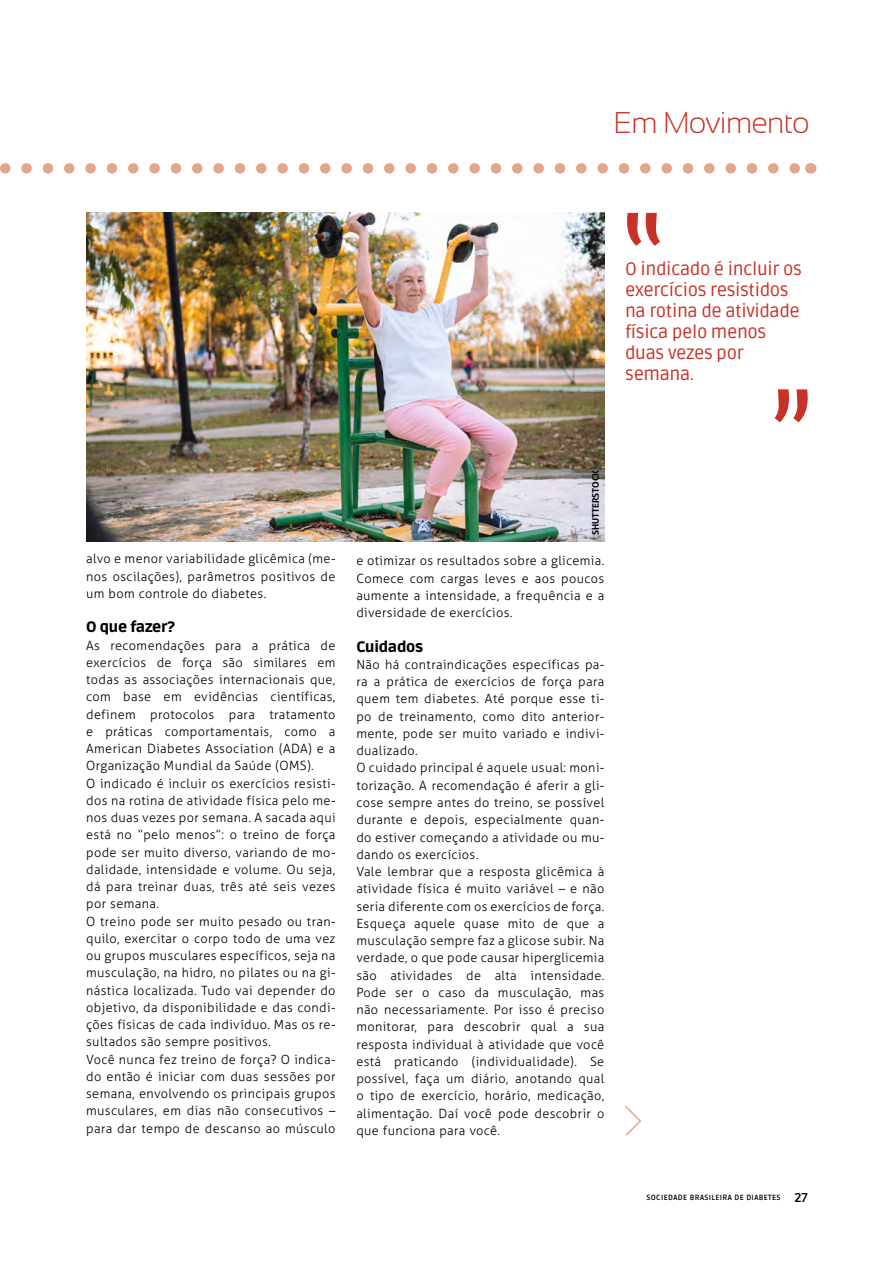
<style>
.page{position:relative;width:893px;height:1263px;background:#fff}
.page>*{position:absolute;margin:0;border:0;box-sizing:border-box;transform-origin:0 0}
.t1{font:300 30px "Sansation";letter-spacing:-.025em;color:#c73127}
.t2{font:18px/21px "Ruda";letter-spacing:-.02em;color:#c73127}
.t3{font:900 15px "Ruda";letter-spacing:-.02em;color:#000}
.t4{font:300 12.75px/17.2px "Aller";letter-spacing:.03em;color:#000;text-align:justify}
.t5{font:700 9px "Aller";color:#000}
.t6{font:700 7.5px "Ruda";letter-spacing:.05em;color:#000}
.s1{font-size:12.75px}
</style>
<div class="page">
<svg style="left:627px;top:213px;width:33px;height:33px"></svg>
<svg style="left:775px;top:389px;width:33px;height:33px"></svg>
<svg style="left:0;top:163px;width:800px;height:11px"></svg>
<svg style="left:625px;top:1106px;width:16px;height:30px"></svg>
<img style="left:86px;top:213px;width:519px;height:328px">
<h1 class="t1" style="left:614px;top:106px;width:197px">Em Movimento</h1>
<h2 class="t2" style="left:625px;top:257px;width:178px">O indicado é incluir os exercícios resistidos na rotina de atividade física pelo menos duas vezes por semana.</h2>
<p class="t4" style="left:86px;top:550px;width:251px">alvo e menor variabilidade glicêmica (me&shy;nos oscilações), parâmetros positivos de um bom controle do diabetes.</p>
<p class="t3" style="left:86px;top:617px;width:90px">O que fazer?</p>
<p class="t4" style="left:86px;top:636px;width:251px;text-align:left">As recomendações para a prática de exercícios de força são similares em todas as associações internacionais que, com base em evidências científicas, definem protocolos para tratamento e práticas comportamentais, como a American Diabetes Association (ADA) e a Organização Mundial da Saúde (OMS).<br>O indicado é incluir os exercícios resisti&shy;dos na rotina de atividade física pelo me&shy;nos duas vezes por semana. A sacada aqui está no “pelo menos”: o treino de força pode ser muito diverso, variando de mo&shy;dalidade, intensidade e volume. Ou seja, dá para treinar duas, três até seis vezes por semana.<br>O treino pode ser muito pesado ou tran&shy;quilo, exercitar o corpo todo de uma vez ou grupos musculares específicos, seja na musculação, na hidro, no pilates ou na gi&shy;nástica localizada. Tudo vai depender do objetivo, da disponibilidade e das condi&shy;ções físicas de cada indivíduo. Mas os re&shy;sultados são sempre positivos.<br>Você nunca fez treino de força? O indica&shy;do então é iniciar com duas sessões por semana, envolvendo os principais grupos musculares, em dias não consecutivos – para dar tempo de descanso ao músculo</p>
<p class="t5" style="left:590px;top:535px;width:66px;rotate:-90deg">SHUTTERSTOCK</p>
<p class="t4" style="left:356px;top:552px;width:249px">e otimizar os resultados sobre a glicemia.<br>Comece com cargas leves e aos poucos aumente a intensidade, a frequência e a diversidade de exercícios.</p>
<p class="t3" style="left:356px;top:636px;width:68px">Cuidados</p>
<p class="t4" style="left:356px;top:656px;width:250px;text-align:left">Não há contraindicações específicas pa&shy;ra a prática de exercícios de força para quem tem diabetes. Até porque esse ti&shy;po de treinamento, como dito anterior&shy;mente, pode ser muito variado e indivi&shy;dualizado.<br>O cuidado principal é aquele usual: moni&shy;torização. A recomendação é aferir a gli&shy;cose sempre antes do treino, se possível durante e depois, especialmente quan&shy;do estiver começando a atividade ou mu&shy;dando os exercícios.<br>Vale lembrar que a resposta glicêmica à atividade física é muito variável – e não seria diferente com os exercícios de força.<br>Esqueça aquele quase mito de que a musculação sempre faz a glicose subir. Na verdade, o que pode causar hiperglicemia são atividades de alta intensidade.<br>Pode ser o caso da musculação, mas não necessariamente. Por isso é preciso monitorar, para descobrir qual a sua resposta individual à atividade que você está praticando (individualidade). Se possível, faça um diário, anotando qual o tipo de exercício, horário, medicação, alimentação. Daí você pode descobrir o que funciona para você.</p>
<p class="t6" style="left:646px;top:1193px;width:163px">SOCIEDADE BRASILEIRA DE DIABETES <span class="s1">27</span></p>
</div>
